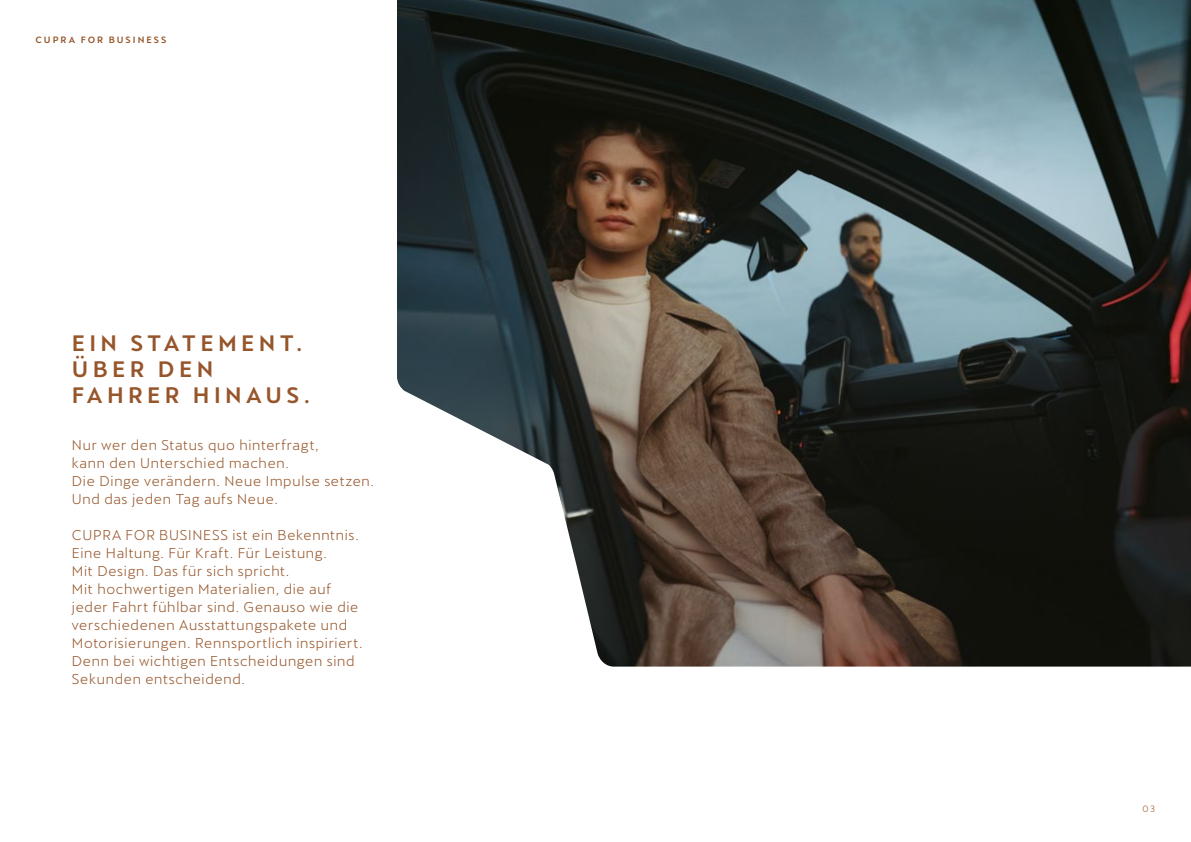
<style>
.page{position:relative;width:1191px;height:842px;background:#fff}
.page>*{position:absolute;margin:0;border:0;box-sizing:border-box;transform-origin:0 0}
.t1{font:500 22px/26px "Cupra";letter-spacing:.2em;color:#96552a}
.t2{font:14px/18px "Cupra";letter-spacing:.05em;color:#96552a}
.t3{font:500 9px "Cupra";letter-spacing:.225em;color:#96552a}
.t4{font:9px "Cupra";color:#96552a}
</style>
<div class="page">
<img style="left:397px;top:0;width:794px;height:667px">
<p class="t3" style="left:36px;top:35px;width:132px">CUPRA FOR BUSINESS</p>
<h1 class="t1" style="left:72px;top:330px;width:240px">EIN STATEMENT.<br>ÜBER DEN<br>FAHRER HINAUS.</h1>
<p class="t2" style="left:72px;top:434px;width:304px">Nur wer den Status quo hinterfragt,<br>kann den Unterschied machen.<br>Die Dinge verändern. Neue Impulse setzen.<br>Und das jeden Tag aufs Neue.</p>
<p class="t2" style="left:72px;top:524px;width:292px">CUPRA FOR BUSINESS ist ein Bekenntnis.<br>Eine Haltung. Für Kraft. Für Leistung.<br>Mit Design. Das für sich spricht.<br>Mit hochwertigen Materialien, die auf jeder Fahrt fühlbar sind. Genauso wie die verschiedenen Ausstattungspakete und Motorisierungen. Rennsportlich inspiriert.<br>Denn bei wichtigen Entscheidungen sind Sekunden entscheidend.</p>
<p class="t4" style="left:1142px;top:801px;width:14px">03</p>
</div>
